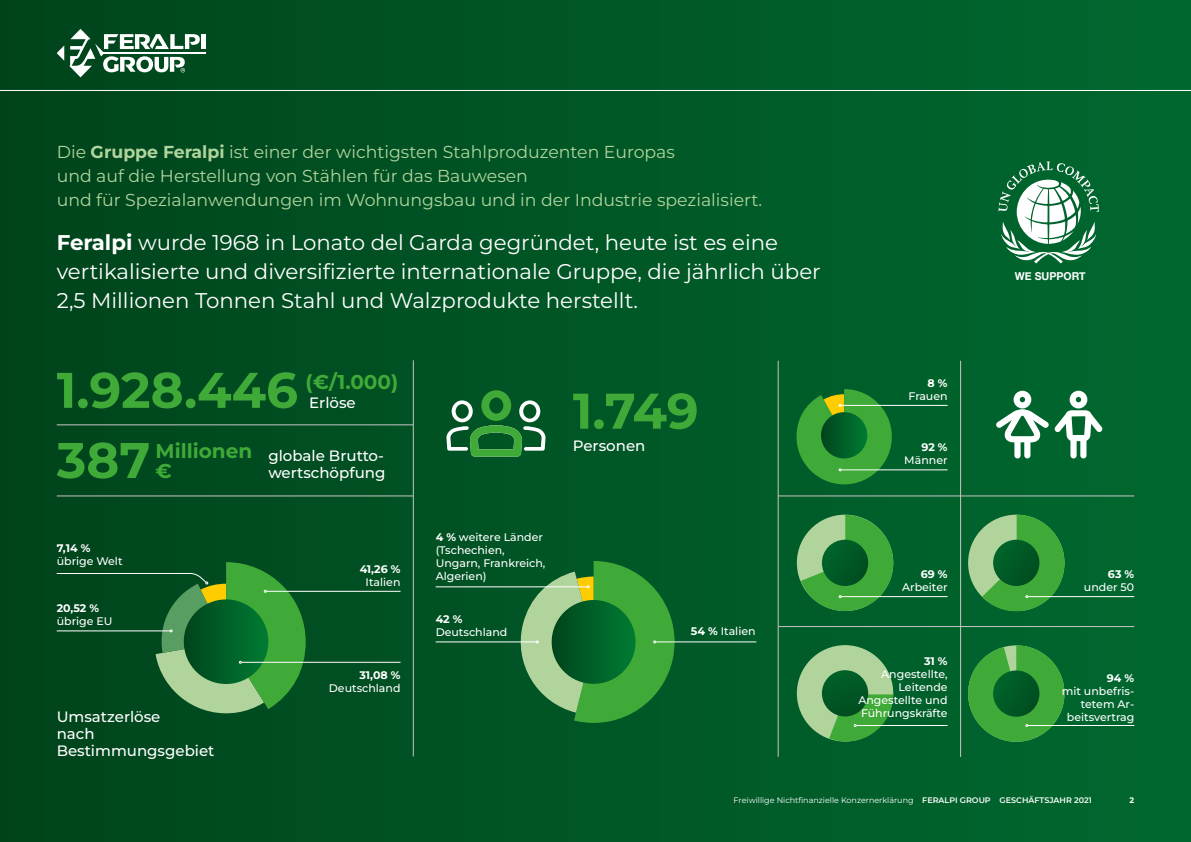
<style>
.page{position:relative;width:1191px;height:842px;background:#fff}
.page>*{position:absolute;margin:0;border:0;box-sizing:border-box;transform-origin:0 0}
.t1{font:700 50px/70.1px "Montserrat";color:#40aa39}
.t2{font:21.3px/29.3px "Montserrat";color:#fff}
.t3{font:700 20px/20px "Montserrat";color:#40aa39}
.t4{font:17.3px/24px "Montserrat";color:#b1d49c}
.t5{font:500 15px/17px "Montserrat";color:#fff}
.t6{font:500 11px/13px "Montserrat";color:#fff;text-align:right}
.t7{font:700 11px "Montserrat";color:#fff}
.t8{font:700 10.9px "Helvetica Neue";color:#fff}
.t9{font:8px "Montserrat";color:#fff}
.t10{font:700 8px "Montserrat";color:#fff}
.s1{font-weight:700}
.s2{font-weight:600}
</style>
<div class="page">
<div style="left:0;top:0;width:1191px;height:842px;background:linear-gradient(to right,#00441c,#006930)"></div>
<hr style="left:0;top:90px;width:1191px;height:1px;background:#fff">
<div style="left:968px;top:515px;width:96px;height:96px;background:#b1d49c;border-radius:50%"></div>
<hr style="left:413px;top:360px;width:1px;height:396px;background:#c6c6c6">
<hr style="left:57px;top:496px;width:356px;height:1px;background:#c6c6c6">
<hr style="left:57px;top:425px;width:356px;height:1px;background:#c6c6c6">
<hr style="left:778px;top:496px;width:356px;height:1px;background:#c6c6c6">
<hr style="left:778px;top:626px;width:356px;height:1px;background:#c6c6c6">
<hr style="left:778px;top:361px;width:1px;height:396px;background:#c6c6c6">
<hr style="left:960px;top:361px;width:1px;height:396px;background:#c6c6c6">
<hr style="left:655px;top:642px;width:101px;height:1px;background:#fff">
<hr style="left:436px;top:642px;width:100px;height:1px;background:#fff">
<hr style="left:436px;top:587px;width:151px;height:1px;background:#fff">
<svg style="left:513px;top:561px;width:161px;height:162px;background:#378a42"></svg>
<hr style="left:841px;top:405px;width:106px;height:1px;background:#fff">
<hr style="left:841px;top:470px;width:106px;height:1px;background:#fff">
<svg style="left:796px;top:389px;width:95px;height:95px;background:#2e8d32"></svg>
<hr style="left:841px;top:596px;width:106px;height:1px;background:#fff">
<svg style="left:800px;top:515px;width:93px;height:96px;background:#4da24e"></svg>
<hr style="left:1027px;top:596px;width:107px;height:1px;background:#fff">
<svg style="left:982px;top:515px;width:82px;height:96px"></svg>
<div style="left:822px;top:540px;width:46px;height:46px;background:#005925;border-radius:23px"></div>
<div style="left:993px;top:540px;width:46px;height:46px;background:#005925;border-radius:23px"></div>
<hr style="left:1027px;top:725px;width:107px;height:1px;background:#fff">
<svg style="left:968px;top:645px;width:96px;height:97px;background:#2b8d36"></svg>
<svg style="left:446px;top:390px;width:100px;height:67px;background:#2f7c45"></svg>
<div style="left:1014px;top:438px;width:6px;height:20px;background:#fff;border-radius:3px"></div>
<div style="left:1024px;top:438px;width:6px;height:20px;background:#fff;border-radius:3px"></div>
<div style="left:1070px;top:438px;width:6px;height:20px;background:#fff;border-radius:3px"></div>
<div style="left:1080px;top:438px;width:6px;height:20px;background:#fff;border-radius:3px"></div>
<svg style="left:995px;top:391px;width:107px;height:51px"></svg>
<hr style="left:104px;top:52px;width:102px;height:2px;background:#fff">
<div style="left:201px;top:34px;width:5px;height:15px;background:#fff"></div>
<svg style="left:57px;top:29px;width:143px;height:48px"></svg>
<svg style="left:998px;top:162px;width:100px;height:101px"></svg>
<div style="left:797px;top:645px;width:96px;height:96px;background:#b1d49c;border-radius:50%"></div>
<div style="left:822px;top:670px;width:46px;height:46px;background:#005b26;border-radius:23px"></div>
<hr style="left:856px;top:725px;width:91px;height:1px;background:#fff">
<svg style="left:829px;top:694px;width:64px;height:47px"></svg>
<hr style="left:266px;top:591px;width:134px;height:1px;background:#fff">
<hr style="left:241px;top:662px;width:159px;height:1px;background:#fff">
<svg style="left:56px;top:562px;width:250px;height:161px;background:#1f6a31"></svg>
<h3 class="t4" style="left:57px;top:140px;width:707px">Die <span class="s1">Gruppe Feralpi</span> ist einer der wichtigsten Stahlproduzenten Europas<br>und auf die Herstellung von Stählen für das Bauwesen<br>und für Spezialanwendungen im Wohnungsbau und in der Industrie spezialisiert.</h3>
<h2 class="t2" style="left:57px;top:227px;width:765px"><span class="s1">Feralpi</span> wurde 1968 in Lonato del Garda gegründet, heute ist es eine vertikalisierte und diversifizierte internationale Gruppe, die jährlich über<br>2,5 Millionen Tonnen Stahl und Walzprodukte herstellt.</h2>
<h1 class="t1" style="left:57px;top:354px;width:243px">1.928.446<br>387</h1>
<h3 class="t3" style="left:305px;top:371px;width:94px">(€/1.000)</h3>
<h3 class="t5" style="left:309px;top:394px;width:48px">Erlöse</h3>
<h3 class="t3" style="left:156px;top:440px;width:98px">Millionen €</h3>
<h3 class="t5" style="left:268px;top:447px;width:118px">globale Brutto&shy;wertschöpfung</h3>
<p class="t7" style="left:57px;top:541px;width:35px">7,14 %</p>
<p class="t6" style="left:57px;top:555px;width:68px">übrige Welt</p>
<p class="t7" style="left:57px;top:601px;width:44px">20,52 %</p>
<p class="t6" style="left:57px;top:614px;width:57px">übrige EU</p>
<p class="t7" style="left:360px;top:561px;width:42px">41,26 %</p>
<p class="t6" style="left:365px;top:575px;width:36px">Italien</p>
<h1 class="t1" style="left:573px;top:375px;width:127px">1.749</h1>
<h3 class="t5" style="left:573px;top:437px;width:74px">Personen</h3>
<p class="t6" style="left:436px;top:530px;width:111px;text-align:left"><span class="s1">4 %</span> weitere Länder (Tschechien,<br>Ungarn, Frankreich,<br>Algerien)</p>
<p class="t7" style="left:436px;top:612px;width:28px">42 %</p>
<p class="t6" style="left:436px;top:625px;width:73px">Deutschland</p>
<p class="t6" style="left:691px;top:624px;width:66px"><span class="s1">54 %</span> Italien</p>
<p class="t7" style="left:927px;top:375px;width:22px">8 %</p>
<p class="t6" style="left:908px;top:389px;width:41px">Frauen</p>
<p class="t7" style="left:921px;top:440px;width:28px">92 %</p>
<p class="t6" style="left:904px;top:453px;width:45px">Männer</p>
<p class="t7" style="left:920px;top:567px;width:28px">69 %</p>
<p class="t6" style="left:902px;top:580px;width:47px">Arbeiter</p>
<p class="t8" style="left:1015px;top:268px;width:72px">WE SUPPORT</p>
<p class="t7" style="left:1108px;top:567px;width:28px">63 %</p>
<p class="t6" style="left:1084px;top:580px;width:52px">under 50</p>
<p class="t7" style="left:924px;top:654px;width:25px">31 %</p>
<p class="t6" style="left:858px;top:667px;width:91px">Angestellte,<br>Leitende<br>Angestellte und<br>Führungskräfte</p>
<p class="t7" style="left:359px;top:668px;width:43px">31,08 %</p>
<p class="t6" style="left:329px;top:682px;width:73px">Deutschland</p>
<p class="t7" style="left:1107px;top:670px;width:29px">94 %</p>
<p class="t6" style="left:1061px;top:684px;width:74px">mit unbefris&shy;tetem Ar-</p>
<h3 class="t5" style="left:57px;top:708px;width:105px">Umsatzerlöse</h3>
<p class="t6" style="left:1066px;top:710px;width:69px">beitsvertrag</p>
<h3 class="t5" style="left:57px;top:725px;width:159px">nach<br>Bestimmungsgebiet</h3>
<p class="t9" style="left:733px;top:795px;width:360px">Freiwillige Nichtfinanzielle Konzernerklärung <span class="s2">FERALPI GROUP GESCHÄFTSJAHR 2021</span></p>
<p class="t10" style="left:1129px;top:795px;width:6px">2</p>
</div>
